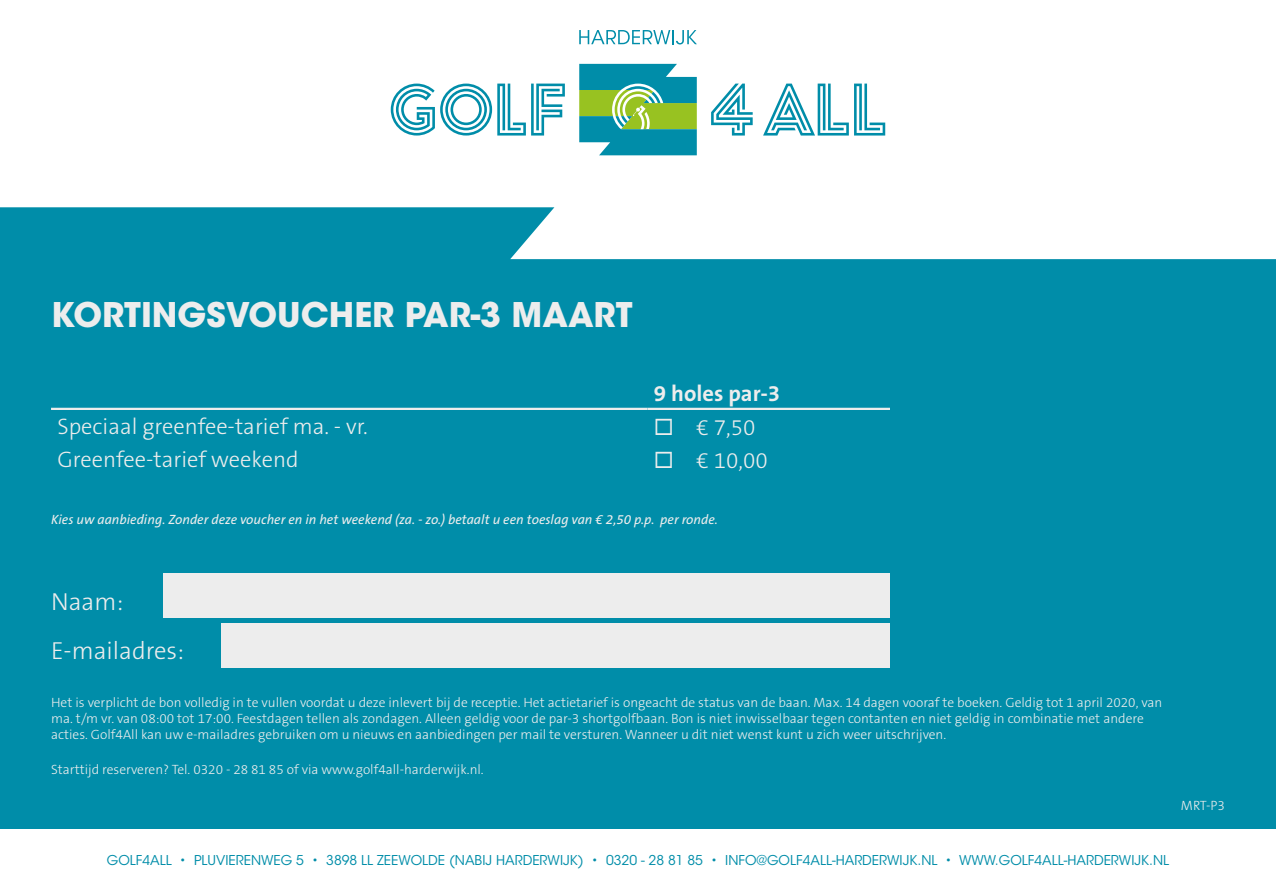
<style>
.page{position:relative;width:1276px;height:893px;background:#fff}
.page>*{position:absolute;margin:0;border:0;box-sizing:border-box;transform-origin:0 0}
.t1{font:700 33.75px "ITC Avant Garde Std";color:#ededed}
.t2{font:300 24.75px/48.8px "The Sans B3";color:#ededed}
.t3{font:300 22.5px "The Sans B3";color:#ededed}
.t4{font:700 22.5px "The Sans B7";color:#ededed}
.t5{font:300 13.5px/16.2px "The Sans B3";color:#ededed}
.t6{font:13.5px "ITC Avant Garde Std";color:#008da9}
.t7{font:italic 13.5px "The Sans B5 Plain";color:#ededed}
</style>
<div class="page">
<div style="left:0;top:0;width:1276px;height:828px;background:#008da9"></div>
<svg style="left:0;top:0;width:1276px;height:259px;background:#e7f4f7"></svg>
<svg style="left:763px;top:84px;width:122px;height:52px"></svg>
<svg style="left:391px;top:84px;width:174px;height:52px"></svg>
<svg style="left:711px;top:84px;width:41px;height:52px"></svg>
<svg style="left:579px;top:64px;width:118px;height:91px"></svg>
<svg style="left:579px;top:30px;width:118px;height:14px;background:#b0dbe4"></svg>
<div style="left:163px;top:573px;width:727px;height:45px;background:#ededed"></div>
<div style="left:222px;top:623px;width:668px;height:45px;background:#ededed"></div>
<hr style="left:51px;top:408px;width:596px;height:2px;background:#ededed">
<hr style="left:647px;top:408px;width:243px;height:2px;background:#ededed">
<h1 class="t1" style="left:51px;top:293px;width:583px">KORTINGSVOUCHER PAR-3 MAART</h1>
<h3 class="t4" style="left:654px;top:382px;width:128px">9 holes par-3</h3>
<h3 class="t3" style="left:57px;top:415px;width:312px">Speciaal greenfee-tarief ma. - vr.</h3>
<h3 class="t3" style="left:654px;top:416px;width:103px">◻ € 7,50</h3>
<h3 class="t3" style="left:57px;top:448px;width:243px">Greenfee-tarief weekend</h3>
<h3 class="t3" style="left:654px;top:448px;width:116px">◻ € 10,00</h3>
<p class="t7" style="left:51px;top:512px;width:668px">Kies uw aanbieding. Zonder deze voucher en in het weekend (za. - zo.) betaalt u een toeslag van € 2,50 p.p. per ronde.</p>
<h2 class="t2" style="left:51px;top:578px;width:135px">Naam:<br>E-mailadres:</h2>
<p class="t5" style="left:51px;top:695px;width:1112px">Het is verplicht de bon volledig in te vullen voordat u deze inlevert bij de receptie. Het actietarief is ongeacht de status van de baan. Max. 14 dagen vooraf te boeken. Geldig tot 1 april 2020, van ma. t/m vr. van 08:00 tot 17:00. Feestdagen tellen als zondagen. Alleen geldig voor de par-3 shortgolfbaan. Bon is niet inwisselbaar tegen contanten en niet geldig in combinatie met andere acties. Golf4All kan uw e-mailadres gebruiken om u nieuws en aanbiedingen per mail te versturen. Wanneer u dit niet wenst kunt u zich weer uitschrijven.</p>
<p class="t5" style="left:51px;top:762px;width:434px">Starttijd reserveren? Tel. 0320 - 28 81 85 of via www.golf4all-harderwijk.nl.</p>
<p class="t5" style="left:1181px;top:798px;width:46px">MRT-P3</p>
<p class="t6" style="left:107px;top:852px;width:1063px">GOLF4ALL • PLUVIERENWEG 5 • 3898 LL ZEEWOLDE (NABIJ HARDERWIJK) • 0320 - 28 81 85 • INFO@GOLF4ALL-HARDERWIJK.NL • WWW.GOLF4ALL-HARDERWIJK.NL</p>
</div>
